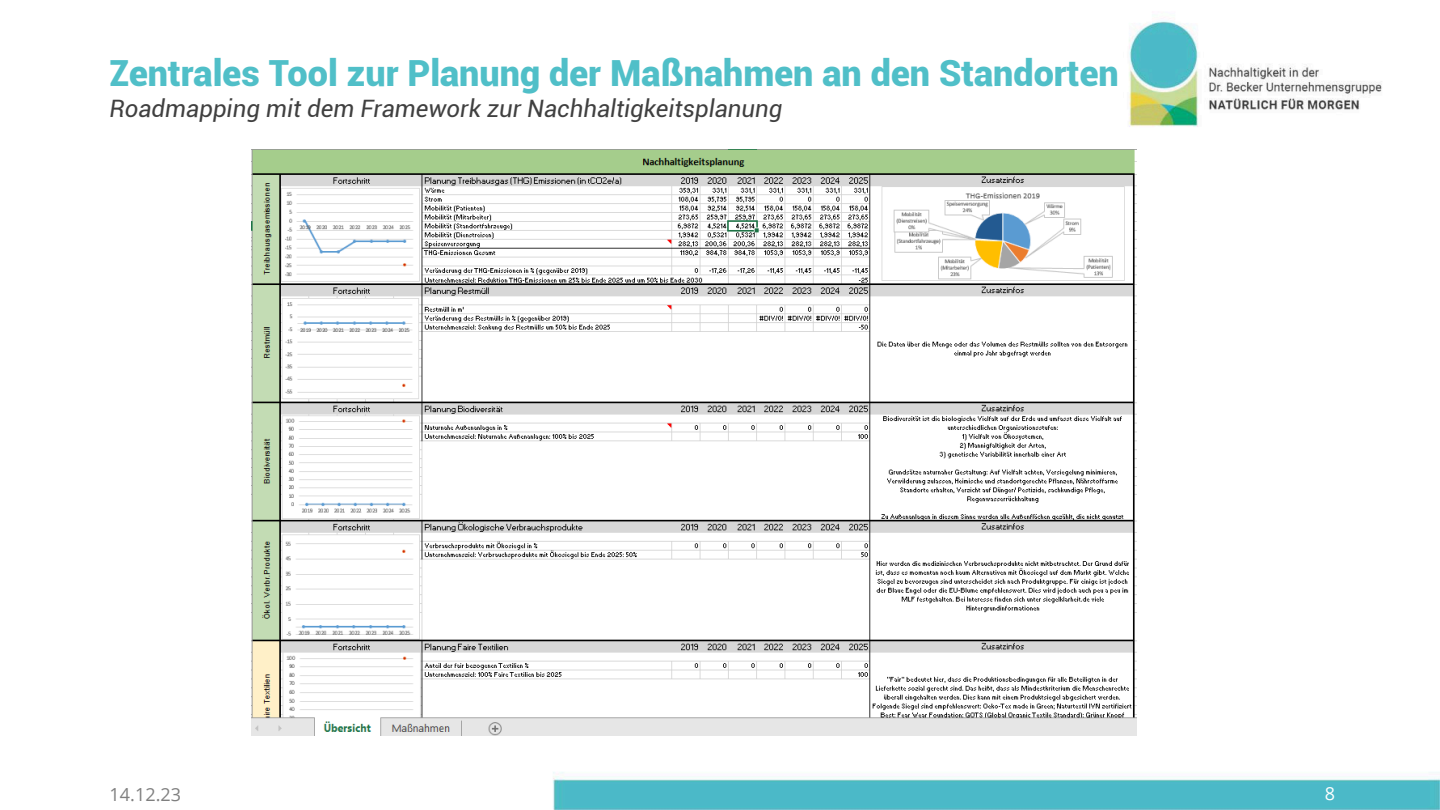
<style>
.page{position:relative;width:1440px;height:810px;background:#fff}
.page>*{position:absolute;margin:0;border:0;box-sizing:border-box;transform-origin:0 0}
.t1{font:900 36px "Roboto";color:#50bfc8}
.t2{font:italic 24px "Roboto";color:#404040}
.t3{font:18px "Open Sans";color:#7f7f7f}
.t4{font:18px "Open Sans";color:#fff}
</style>
<div class="page">
<img style="left:251px;top:20px;width:1189px;height:790px">
<img style="left:252px;top:150px;width:884px;height:585px">
<h1 class="t1" style="left:110px;top:59px;width:1011px">Zentrales Tool zur Planung der Maßnahmen an den Standorten</h1>
<p class="t2" style="left:110px;top:99px;width:674px">Roadmapping mit dem Framework zur Nachhaltigkeitsplanung</p>
<p class="t3" style="left:110px;top:787px;width:73px">14.12.23</p>
<p class="t4" style="left:1325px;top:787px;width:12px">8</p>
</div>
